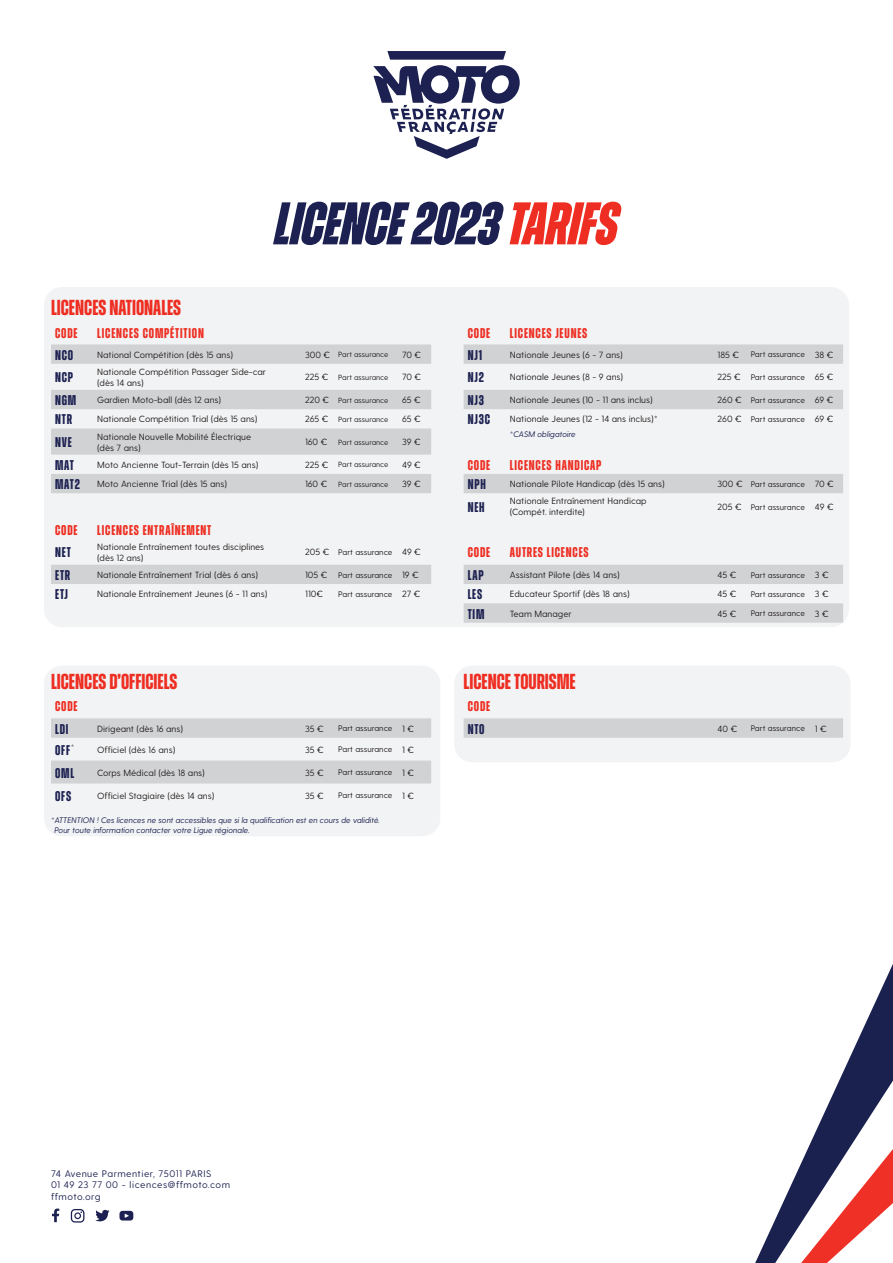
<style>
.page{position:relative;width:893px;height:1263px;background:#fff}
.page>*{position:absolute;margin:0;border:0;box-sizing:border-box;transform-origin:0 0}
.t1{font:italic 800 60px "Zuume Cut";color:#1c2151}
.t2{font:700 21.75px "Zuume";color:#ee2e22}
.t3{font:700 14.1px "Zuume";letter-spacing:.06em;color:#ee2e22}
.t4{font:700 14.1px "Zuume";letter-spacing:.06em;color:#1c2151}
.t5{font:9.45px "Greycliff CF";letter-spacing:.05em;color:#1c2151}
.t6{font:9px/10.8px "Greycliff CF";color:#231f20}
.t7{font:8.1px "Greycliff CF";color:#231f20}
.t8{font:italic 8.1px "Greycliff CF";color:#1c2151}
.t9{font:7.5px "Greycliff CF";color:#231f20}
.s1{color:#ee2e22}
</style>
<div class="page">
<div style="left:454px;top:666px;width:397px;height:96px;background:#f2f3f4;border-radius:18px"></div>
<div style="left:44px;top:287px;width:805px;height:340px;background:#f2f3f4;border-radius:18px"></div>
<div style="left:44px;top:666px;width:396px;height:170px;background:#f2f3f4;border-radius:18px"></div>
<svg style="left:51px;top:344px;width:792px;height:279px"></svg>
<svg style="left:755px;top:964px;width:138px;height:299px"></svg>
<svg style="left:51px;top:718px;width:792px;height:65px"></svg>
<svg style="left:71px;top:1209px;width:13px;height:13px"></svg>
<svg style="left:52px;top:1208px;width:7px;height:14px"></svg>
<svg style="left:95px;top:1210px;width:14px;height:12px"></svg>
<svg style="left:119px;top:1211px;width:14px;height:9px"></svg>
<svg style="left:373px;top:51px;width:147px;height:108px"></svg>
<p class="t1" style="left:275px;top:192px;width:344px">LICENCE 2023<span class="s1">TARIFS</span></p>
<p class="t2" style="left:51px;top:296px;width:132px">LICENCES NATIONALES</p>
<p class="t3" style="left:55px;top:325px;width:24px">CODE</p>
<p class="t3" style="left:97px;top:325px;width:108px">LICENCES COMPÉTITION</p>
<p class="t3" style="left:468px;top:325px;width:24px">CODE</p>
<p class="t3" style="left:510px;top:325px;width:79px">LICENCES JEUNES</p>
<p class="t4" style="left:55px;top:347px;width:20px">NCO</p>
<p class="t6" style="left:97px;top:349px;width:137px">National Compétition (dès 15 ans)</p>
<p class="t6" style="left:305px;top:349px;width:26px">300 €</p>
<p class="t9" style="left:338px;top:350px;width:52px">Part assurance</p>
<p class="t6" style="left:402px;top:349px;width:20px">70 €</p>
<p class="t4" style="left:468px;top:347px;width:16px">NJ1</p>
<p class="t6" style="left:510px;top:349px;width:115px">Nationale Jeunes (6 - 7 ans)</p>
<p class="t6" style="left:718px;top:349px;width:23px">185 €</p>
<p class="t7" style="left:751px;top:350px;width:56px">Part assurance</p>
<p class="t6" style="left:815px;top:349px;width:20px">38 €</p>
<p class="t4" style="left:55px;top:370px;width:20px">NCP</p>
<p class="t6" style="left:97px;top:367px;width:170px">Nationale Compétition Passager Side-car (dès 14 ans)</p>
<p class="t6" style="left:305px;top:372px;width:25px">225 €</p>
<p class="t9" style="left:338px;top:373px;width:52px">Part assurance</p>
<p class="t6" style="left:402px;top:372px;width:20px">70 €</p>
<p class="t4" style="left:468px;top:370px;width:18px">NJ2</p>
<p class="t6" style="left:510px;top:372px;width:115px">Nationale Jeunes (8 - 9 ans)</p>
<p class="t6" style="left:718px;top:372px;width:25px">225 €</p>
<p class="t7" style="left:751px;top:372px;width:56px">Part assurance</p>
<p class="t6" style="left:815px;top:372px;width:20px">65 €</p>
<p class="t4" style="left:55px;top:393px;width:23px">NGM</p>
<p class="t6" style="left:97px;top:395px;width:126px">Gardien Moto-ball (dès 12 ans)</p>
<p class="t6" style="left:305px;top:395px;width:25px">220 €</p>
<p class="t9" style="left:338px;top:395px;width:52px">Part assurance</p>
<p class="t6" style="left:402px;top:395px;width:20px">65 €</p>
<p class="t4" style="left:468px;top:393px;width:18px">NJ3</p>
<p class="t6" style="left:510px;top:395px;width:144px">Nationale Jeunes (10 - 11 ans inclus)</p>
<p class="t6" style="left:718px;top:395px;width:26px">260 €</p>
<p class="t7" style="left:751px;top:395px;width:56px">Part assurance</p>
<p class="t6" style="left:815px;top:395px;width:20px">69 €</p>
<p class="t4" style="left:55px;top:412px;width:18px">NTR</p>
<p class="t6" style="left:97px;top:414px;width:162px">Nationale Compétition Trial (dès 15 ans)</p>
<p class="t6" style="left:305px;top:414px;width:25px">265 €</p>
<p class="t9" style="left:338px;top:415px;width:52px">Part assurance</p>
<p class="t6" style="left:402px;top:414px;width:20px">65 €</p>
<p class="t4" style="left:468px;top:412px;width:24px">NJ3C</p>
<p class="t6" style="left:510px;top:414px;width:150px">Nationale Jeunes (12 - 14 ans inclus)*</p>
<p class="t6" style="left:718px;top:414px;width:26px">260 €</p>
<p class="t7" style="left:751px;top:414px;width:56px">Part assurance</p>
<p class="t6" style="left:815px;top:414px;width:20px">69 €</p>
<p class="t4" style="left:55px;top:435px;width:18px">NVE</p>
<p class="t8" style="left:510px;top:429px;width:67px">*CASM obligatoire</p>
<p class="t6" style="left:97px;top:431px;width:155px">Nationale Nouvelle Mobilité Électrique</p>
<p class="t6" style="left:97px;top:442px;width:45px">(dès 7 ans)</p>
<p class="t6" style="left:305px;top:437px;width:24px">160 €</p>
<p class="t9" style="left:338px;top:437px;width:52px">Part assurance</p>
<p class="t6" style="left:402px;top:437px;width:20px">39 €</p>
<p class="t4" style="left:55px;top:458px;width:20px">MAT</p>
<p class="t6" style="left:97px;top:459px;width:163px">Moto Ancienne Tout-Terrain (dès 15 ans)</p>
<p class="t6" style="left:305px;top:459px;width:25px">225 €</p>
<p class="t9" style="left:338px;top:460px;width:52px">Part assurance</p>
<p class="t6" style="left:402px;top:459px;width:20px">49 €</p>
<p class="t3" style="left:468px;top:458px;width:24px">CODE</p>
<p class="t3" style="left:510px;top:458px;width:93px">LICENCES HANDICAP</p>
<p class="t4" style="left:55px;top:477px;width:26px">MAT2</p>
<p class="t6" style="left:97px;top:479px;width:131px">Moto Ancienne Trial (dès 15 ans)</p>
<p class="t6" style="left:305px;top:479px;width:24px">160 €</p>
<p class="t9" style="left:338px;top:479px;width:52px">Part assurance</p>
<p class="t6" style="left:402px;top:479px;width:20px">39 €</p>
<p class="t4" style="left:468px;top:477px;width:20px">NPH</p>
<p class="t6" style="left:510px;top:479px;width:156px">Nationale Pilote Handicap (dès 15 ans)</p>
<p class="t6" style="left:718px;top:479px;width:26px">300 €</p>
<p class="t7" style="left:751px;top:479px;width:56px">Part assurance</p>
<p class="t6" style="left:815px;top:479px;width:20px">70 €</p>
<p class="t4" style="left:468px;top:500px;width:19px">NEH</p>
<p class="t6" style="left:510px;top:496px;width:138px">Nationale Entraînement Handicap (Compét. interdite)</p>
<p class="t6" style="left:718px;top:501px;width:26px">205 €</p>
<p class="t7" style="left:751px;top:502px;width:56px">Part assurance</p>
<p class="t6" style="left:815px;top:501px;width:20px">49 €</p>
<p class="t3" style="left:55px;top:522px;width:24px">CODE</p>
<p class="t3" style="left:97px;top:522px;width:116px">LICENCES ENTRAÎNEMENT</p>
<p class="t4" style="left:55px;top:545px;width:17px">NET</p>
<p class="t6" style="left:97px;top:541px;width:169px">Nationale Entraînement toutes disciplines (dès 12 ans)</p>
<p class="t6" style="left:305px;top:547px;width:26px">205 €</p>
<p class="t7" style="left:338px;top:547px;width:56px">Part assurance</p>
<p class="t6" style="left:402px;top:547px;width:20px">49 €</p>
<p class="t3" style="left:468px;top:545px;width:24px">CODE</p>
<p class="t3" style="left:510px;top:545px;width:80px">AUTRES LICENCES</p>
<p class="t4" style="left:55px;top:568px;width:17px">ETR</p>
<p class="t6" style="left:97px;top:570px;width:162px">Nationale Entraînement Trial (dès 6 ans)</p>
<p class="t6" style="left:305px;top:570px;width:24px">105 €</p>
<p class="t7" style="left:338px;top:570px;width:56px">Part assurance</p>
<p class="t6" style="left:402px;top:570px;width:18px">19 €</p>
<p class="t4" style="left:468px;top:568px;width:17px">LAP</p>
<p class="t6" style="left:510px;top:570px;width:112px">Assistant Pilote (dès 14 ans)</p>
<p class="t6" style="left:718px;top:570px;width:20px">45 €</p>
<p class="t7" style="left:751px;top:570px;width:56px">Part assurance</p>
<p class="t6" style="left:815px;top:570px;width:15px">3 €</p>
<p class="t4" style="left:55px;top:587px;width:14px">ETJ</p>
<p class="t6" style="left:97px;top:589px;width:172px">Nationale Entraînement Jeunes (6 - 11 ans)</p>
<p class="t6" style="left:305px;top:589px;width:19px">110€</p>
<p class="t7" style="left:338px;top:589px;width:56px">Part assurance</p>
<p class="t6" style="left:402px;top:589px;width:20px">27 €</p>
<p class="t4" style="left:468px;top:587px;width:16px">LES</p>
<p class="t6" style="left:510px;top:589px;width:121px">Educateur Sportif (dès 18 ans)</p>
<p class="t6" style="left:718px;top:589px;width:20px">45 €</p>
<p class="t7" style="left:751px;top:589px;width:56px">Part assurance</p>
<p class="t6" style="left:815px;top:589px;width:15px">3 €</p>
<p class="t4" style="left:468px;top:606px;width:18px">TIM</p>
<p class="t6" style="left:510px;top:608px;width:63px">Team Manager</p>
<p class="t6" style="left:718px;top:608px;width:20px">45 €</p>
<p class="t7" style="left:751px;top:609px;width:56px">Part assurance</p>
<p class="t6" style="left:815px;top:608px;width:15px">3 €</p>
<p class="t2" style="left:51px;top:670px;width:128px">LICENCES D’OFFICIELS</p>
<p class="t3" style="left:55px;top:699px;width:24px">CODE</p>
<p class="t3" style="left:468px;top:699px;width:24px">CODE</p>
<p class="t4" style="left:55px;top:721px;width:15px">LDI</p>
<p class="t6" style="left:97px;top:723px;width:87px">Dirigeant (dès 16 ans)</p>
<p class="t6" style="left:305px;top:723px;width:20px">35 €</p>
<p class="t7" style="left:338px;top:724px;width:56px">Part assurance</p>
<p class="t6" style="left:402px;top:723px;width:13px">1 €</p>
<p class="t4" style="left:468px;top:721px;width:18px">NTO</p>
<p class="t6" style="left:718px;top:723px;width:21px">40 €</p>
<p class="t7" style="left:751px;top:724px;width:56px">Part assurance</p>
<p class="t6" style="left:815px;top:723px;width:13px">1 €</p>
<p class="t4" style="left:55px;top:742px;width:21px">OFF<sup>*</sup></p>
<p class="t6" style="left:97px;top:744px;width:80px">Officiel (dès 16 ans)</p>
<p class="t6" style="left:305px;top:744px;width:20px">35 €</p>
<p class="t7" style="left:338px;top:745px;width:56px">Part assurance</p>
<p class="t6" style="left:402px;top:744px;width:13px">1 €</p>
<p class="t4" style="left:55px;top:765px;width:21px">OML</p>
<p class="t6" style="left:97px;top:767px;width:109px">Corps Médical (dès 18 ans)</p>
<p class="t6" style="left:305px;top:767px;width:20px">35 €</p>
<p class="t7" style="left:338px;top:768px;width:56px">Part assurance</p>
<p class="t6" style="left:402px;top:767px;width:13px">1 €</p>
<p class="t4" style="left:55px;top:788px;width:18px">OFS</p>
<p class="t6" style="left:97px;top:790px;width:119px">Officiel Stagiaire (dès 14 ans)</p>
<p class="t6" style="left:305px;top:790px;width:20px">35 €</p>
<p class="t7" style="left:338px;top:791px;width:56px">Part assurance</p>
<p class="t6" style="left:402px;top:790px;width:13px">1 €</p>
<p class="t2" style="left:464px;top:670px;width:114px">LICENCE TOURISME</p>
<p class="t8" style="left:51px;top:815px;width:330px">*ATTENTION ! Ces licences ne sont accessibles que si la qualification est en cours de validité.</p>
<p class="t8" style="left:54px;top:825px;width:197px">Pour toute information contacter votre Ligue régionale.</p>
<p class="t5" style="left:51px;top:1168px;width:162px">74 Avenue Parmentier, 75011 PARIS</p>
<p class="t5" style="left:51px;top:1179px;width:181px">01 49 23 77 00 - licences@ffmoto.com</p>
<p class="t5" style="left:51px;top:1191px;width:51px">ffmoto.org</p>
</div>
